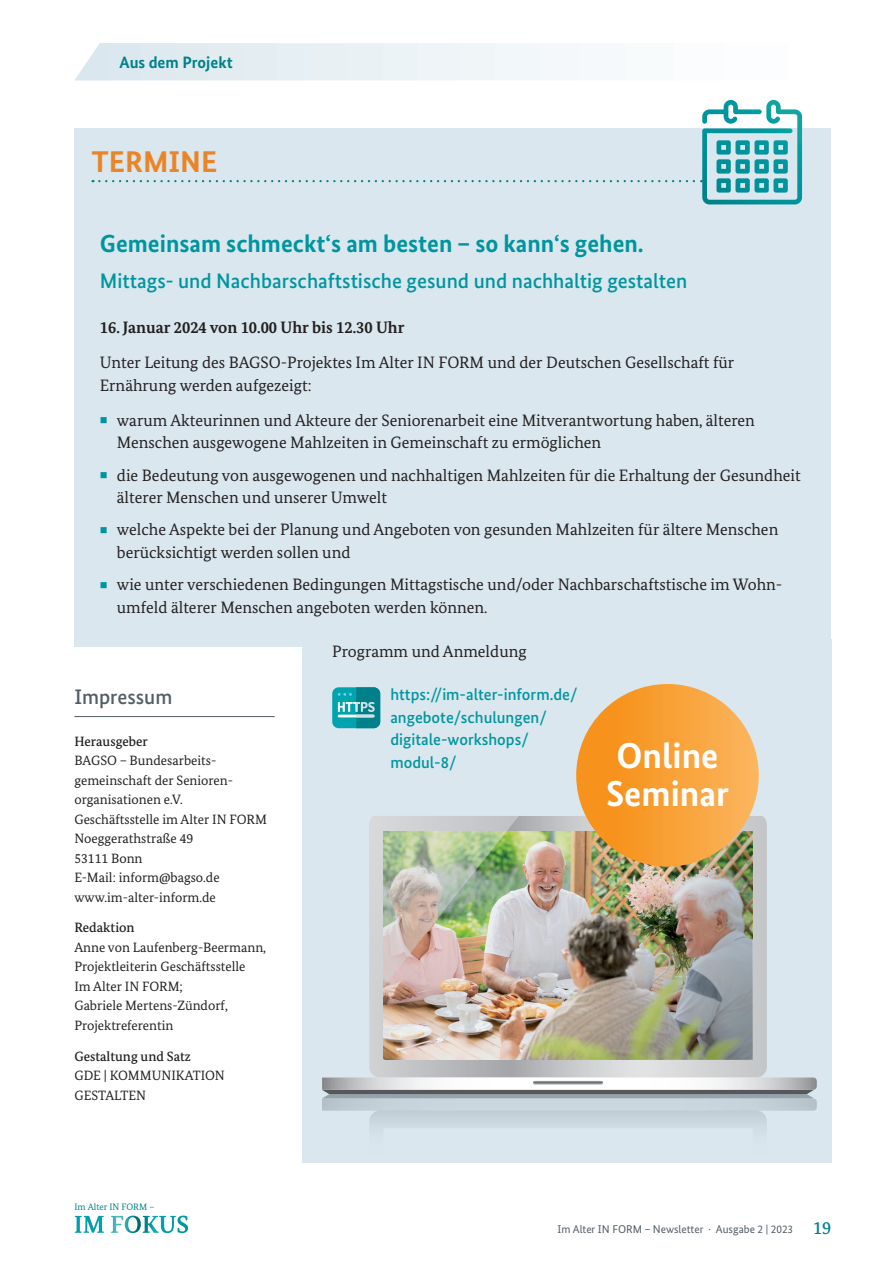
<style>
.page{position:relative;width:893px;height:1263px;background:#fff}
.page>*{position:absolute;margin:0;border:0;box-sizing:border-box;transform-origin:0 0}
.t1{font:700 36px/38.5px "Bundes Sans";color:#fff}
.t2{font:700 30px "Bundes Sans";color:#ea8527}
.t3{font:700 24.75px "Bundes Sans";color:#00959e}
.t4{font:500 21px "Bundes Sans";color:#00959e}
.t5{font:500 21px "Bundes Sans";color:#525e65}
.t6{font:16.5px/22.5px "Bundes Serif";color:#231f20}
.t7{font:500 16.5px/22.5px "Bundes Sans";color:#00959e}
.t8{font:700 16.5px "Bundes Serif";color:#231f20}
.t9{font:700 16.5px "Bundes Sans";color:#008189}
.t10{font:13.5px/19.5px "Bundes Serif";color:#231f20}
.t11{font:500 13.5px "Bundes Serif";color:#231f20}
.t12{font:11.25px "Bundes Sans";color:#525e65}
.t13{font:9.3px "Bundes Serif";color:#008189}
.s1{color:#00959e}
.s2{font-family:"Bundes Serif";font-weight:500;font-size:18px;color:#008189}
</style>
<div class="page">
<svg style="left:75px;top:1216px;width:29px;height:17px"></svg>
<svg style="left:111px;top:1215px;width:77px;height:18px"></svg>
<svg style="left:75px;top:43px;width:504px;height:37px"></svg>
<div style="left:302px;top:639px;width:529px;height:523px;background:#dae7ee"></div>
<hr style="left:74px;top:716px;width:201px;height:1px;background:#525e65">
<div style="left:74px;top:128px;width:757px;height:519px;background:#dae7ee"></div>
<svg style="left:93px;top:100px;width:709px;height:104px"></svg>
<svg style="left:369px;top:816px;width:398px;height:261px;background:#c6c7c9"></svg>
<svg style="left:322px;top:1077px;width:495px;height:50px"></svg>
<svg style="left:369px;top:816px;width:151px;height:189px;background:#ced0d0"></svg>
<img style="left:383px;top:832px;width:370px;height:228px">
<div style="left:332px;top:687px;width:48px;height:41px;background:#00a4ae;border-radius:6px"></div>
<svg style="left:338px;top:687px;width:42px;height:41px"></svg>
<div style="left:576px;top:684px;width:183px;height:182px;background:linear-gradient(to right,#f68d12,#fbb45d);border-radius:91px"></div>
<p class="t9" style="left:120px;top:52px;width:115px">Aus dem Projekt</p>
<h2 class="t2" style="left:91px;top:143px;width:127px">TERMINE</h2>
<h3 class="t3" style="left:100px;top:229px;width:545px">Gemeinsam schmeckt‘s am besten – so kann‘s gehen.</h3>
<p class="t4" style="left:100px;top:268px;width:589px">Mittags- und Nachbarschaftstische gesund und nachhaltig gestalten</p>
<p class="t8" style="left:100px;top:317px;width:306px">16. Januar 2024 von 10.00 Uhr bis 12.30 Uhr</p>
<p class="t6" style="left:100px;top:351px;width:636px">Unter Leitung des BAGSO-Projektes Im Alter IN FORM und der Deutschen Gesellschaft für<br>Ernährung werden aufgezeigt:</p>
<p class="t6" style="left:117px;top:409px;width:639px;text-indent:-17px"><span class="s1">■</span> warum Akteurinnen und Akteure der Seniorenarbeit eine Mitverantwortung haben, älteren<br>Menschen ausgewogene Mahlzeiten in Gemeinschaft zu ermöglichen</p>
<p class="t6" style="left:117px;top:463px;width:685px;text-indent:-17px"><span class="s1">■</span> die Bedeutung von ausgewogenen und nachhaltigen Mahlzeiten für die Erhaltung der Gesundheit älterer Menschen und unserer Umwelt</p>
<p class="t6" style="left:117px;top:518px;width:663px;text-indent:-17px"><span class="s1">■</span> welche Aspekte bei der Planung und Angeboten von gesunden Mahlzeiten für ältere Menschen berücksichtigt werden sollen und</p>
<p class="t6" style="left:117px;top:573px;width:665px;text-indent:-17px"><span class="s1">■</span> wie unter verschiedenen Bedingungen Mittagstische und/oder Nachbarschaftstische im Wohn&shy;umfeld älterer Menschen angeboten werden können.</p>
<p class="t5" style="left:74px;top:683px;width:99px">Impressum</p>
<p class="t11" style="left:74px;top:733px;width:75px">Herausgeber</p>
<p class="t10" style="left:74px;top:750px;width:194px">BAGSO – Bundesarbeits&shy;gemeinschaft der Senioren&shy;organisationen e.V.<br>Geschäftsstelle im Alter IN FORM<br>Noeggerathstraße 49<br>53111 Bonn<br>E-Mail: inform@bagso.de www.im-alter-inform.de</p>
<p class="t11" style="left:74px;top:919px;width:62px">Redaktion</p>
<p class="t10" style="left:74px;top:937px;width:193px">Anne von Laufenberg-Beermann,<br>Projektleiterin Geschäftsstelle<br>Im Alter IN FORM;<br>Gabriele Mertens-Zündorf,<br>Projektreferentin</p>
<p class="t11" style="left:74px;top:1048px;width:118px">Gestaltung und Satz</p>
<p class="t10" style="left:74px;top:1065px;width:152px">GDE | KOMMUNIKATION<br>GESTALTEN</p>
<p class="t13" style="left:74px;top:1201px;width:81px">Im Alter IN FORM –</p>
<p class="t6" style="left:332px;top:640px;width:196px">Programm und Anmeldung</p>
<p class="t7" style="left:390px;top:683px;width:189px">https://im-alter-inform.de/ angebote/schulungen/ digitale-workshops/ modul-8/</p>
<h1 class="t1" style="left:606px;top:736px;width:124px">Online<br>Seminar</h1>
<p class="t12" style="left:558px;top:1222px;width:275px">Im Alter IN FORM – Newsletter · Ausgabe 2 | 2023 <span class="s2">19</span></p>
</div>
